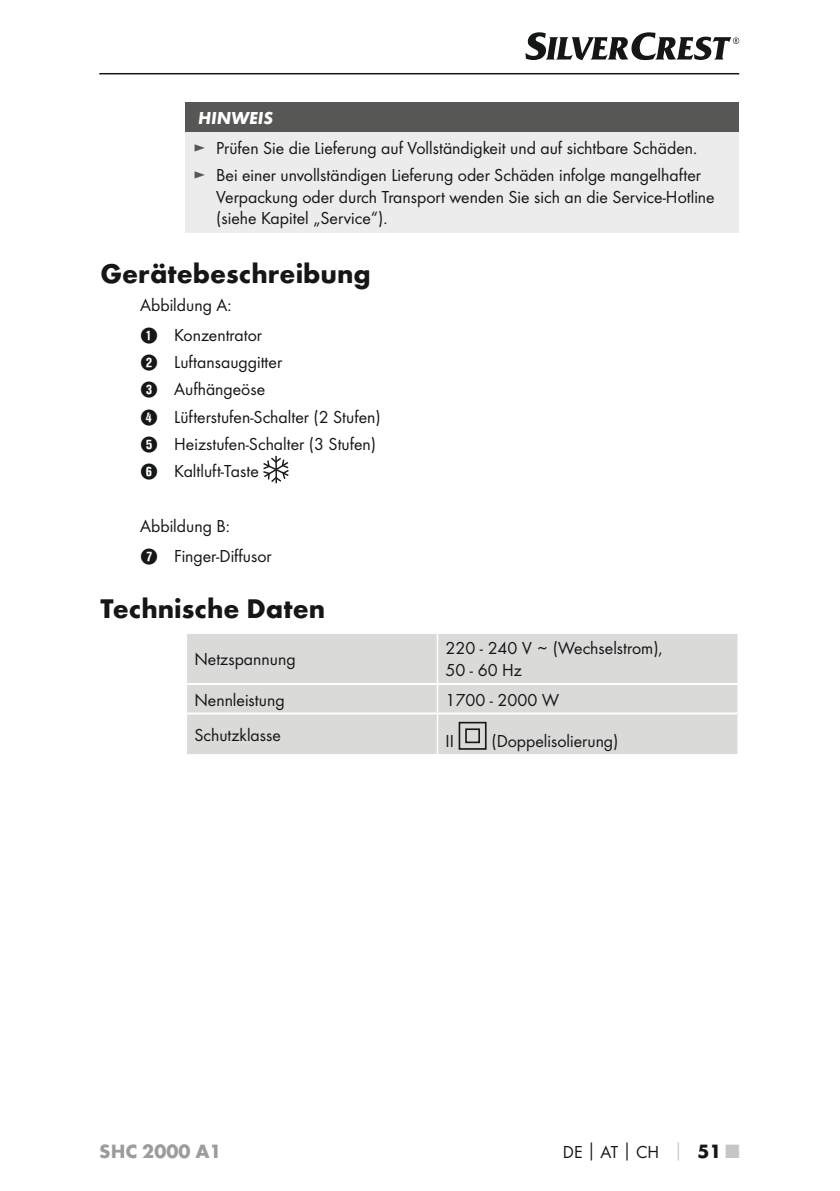
<style>
.page{position:relative;width:840px;height:1191px;background:#fff}
.page>*{position:absolute;margin:0;border:0;box-sizing:border-box;transform-origin:0 0}
.t1{font:700 28px "Futura";color:#151717}
.t2{font:700 20px "Futura";color:#9b9c9c}
.t3{font:18px/27.2px "Futura Boo";color:#151717}
.t4{font:italic 700 18px "Futura";color:#fff}
.s1{color:#575755}
.s2{font-family:"Hako PI Nummern"}
.s3{font-family:"Futura";font-weight:700}
.s4{font-family:"Futura";font-weight:700;color:#c6c6c6}
.s5{font-family:"Futura";font-weight:700;font-size:20px}
.s6{font-family:"Futura";font-weight:700;font-size:20px;color:#c6c6c6}
</style>
<div class="page">
<hr style="left:99px;top:73px;width:639px;height:1px;background:#151717">
<svg style="left:525px;top:32px;width:213px;height:28px"></svg>
<div style="left:185px;top:102px;width:553px;height:30px;background:#575755"></div>
<div style="left:185px;top:132px;width:553px;height:100px;background:#ececec"></div>
<svg style="left:263px;top:456px;width:26px;height:28px"></svg>
<div style="left:187px;top:634px;width:550px;height:120px;background:#dadad9"></div>
<hr style="left:187px;top:683px;width:550px;height:2px;background:#fff">
<hr style="left:187px;top:712px;width:550px;height:2px;background:#fff">
<hr style="left:436px;top:634px;width:2px;height:49px;background:#fff">
<hr style="left:436px;top:685px;width:2px;height:27px;background:#fff">
<svg style="left:737px;top:685px;width:1px;height:28px"></svg>
<hr style="left:436px;top:714px;width:2px;height:40px;background:#fff">
<svg style="left:457px;top:721px;width:30px;height:29px"></svg>
<p class="t4" style="left:198px;top:112px;width:76px">HINWEIS</p>
<p class="t3" style="left:193px;top:135px;width:508px"><span class="s1">►</span> Prüfen Sie die Lieferung auf Vollständigkeit und auf sichtbare Schäden. <span class="s1">►</span> Bei einer unvollständigen Lieferung oder Schäden infolge mangelhafter</p>
<p class="t3" style="left:216px;top:187px;width:499px;line-height:21.6px">Verpackung oder durch Transport wenden Sie sich an die Service-Hotline (siehe Kapitel „Service“).</p>
<h1 class="t1" style="left:100px;top:263px;width:272px">Gerätebeschreibung</h1>
<p class="t3" style="left:140px;top:291px;width:123px;line-height:30px">Abbildung A:<br><span class="s2">1</span> Konzentrator</p>
<p class="t3" style="left:140px;top:349px;width:242px"><span class="s2">2</span> Luftansauggitter<br><span class="s2">3</span> Aufhängeöse<br><span class="s2">4</span> Lüfterstufen-Schalter (2 Stufen)<br><span class="s2">5</span> Heizstufen-Schalter (3 Stufen)<br><span class="s2">6</span> Kaltluft-Taste</p>
<p class="t3" style="left:140px;top:512px;width:133px;line-height:30px">Abbildung B:<br><span class="s2">7</span> Finger-Diffusor</p>
<h1 class="t1" style="left:100px;top:598px;width:226px">Technische Daten</h1>
<p class="t3" style="left:194px;top:646px;width:103px">Netzspannung</p>
<p class="t3" style="left:445px;top:638px;width:218px;line-height:21.6px">220 - 240 V ~ (Wechselstrom),<br>50 - 60 Hz</p>
<p class="t3" style="left:194px;top:687px;width:92px">Nennleistung</p>
<p class="t3" style="left:445px;top:687px;width:115px">1700 - 2000 W</p>
<p class="t3" style="left:194px;top:722px;width:88px">Schutzklasse</p>
<p class="t3" style="left:445px;top:728px;width:10px">II</p>
<p class="t3" style="left:491px;top:728px;width:129px">(Doppelisolierung)</p>
<p class="t2" style="left:99px;top:1143px;width:124px">SHC 2000 A1</p>
<p class="t3" style="left:562px;top:1139px;width:178px">DE<span class="s3">│</span>AT<span class="s3">│</span>CH <span class="s4">│</span> <span class="s5">51</span> <span class="s6">■</span></p>
</div>
